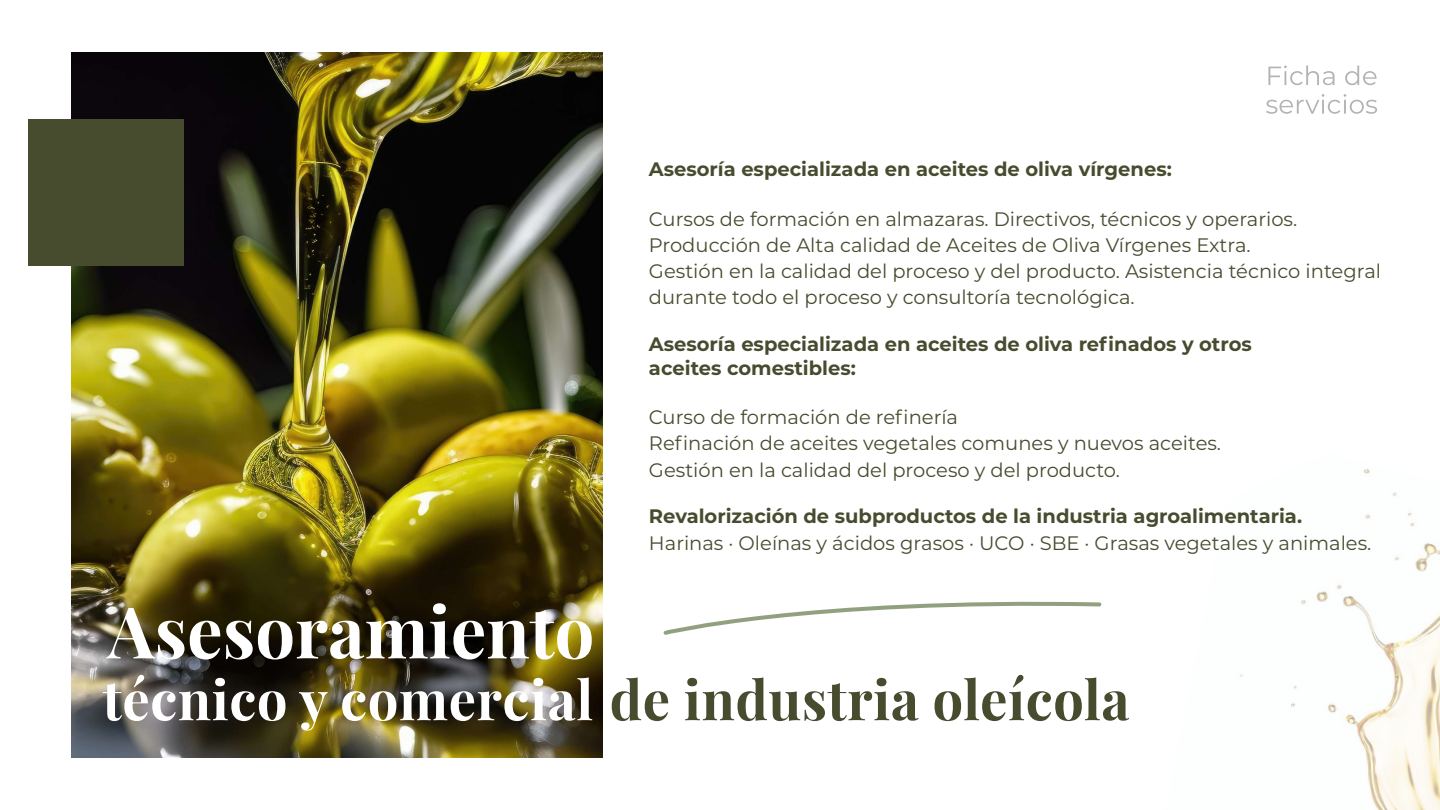
<style>
.page{position:relative;width:1440px;height:810px;background:#fff}
.page>*{position:absolute;margin:0;border:0;box-sizing:border-box;transform-origin:0 0}
.t1{font:71.25px "Playfair Display";color:#fff}
.t2{font:54.75px "Playfair Display";letter-spacing:.01em;color:#474c2f}
.t3{font:19.5px/26.2px "Montserrat";color:#474c2f}
.t4{font:700 19.5px/23.4px "Montserrat";color:#474c2f}
.s1{color:#fff}
</style>
<div class="page">
<img style="left:1240px;top:469px;width:200px;height:341px">
<img style="left:72px;top:53px;width:530px;height:704px">
<svg style="left:663px;top:601px;width:439px;height:34px"></svg>
<svg style="left:1268px;top:65px;width:67px;height:20px"></svg>
<svg style="left:1345px;top:65px;width:32px;height:20px"></svg>
<svg style="left:1266px;top:94px;width:111px;height:20px"></svg>
<div style="left:28px;top:120px;width:155px;height:146px;background:#474c2f"></div>
<p class="t4" style="left:649px;top:156px;width:524px">Asesoría especializada en aceites de oliva vírgenes:</p>
<p class="t3" style="left:649px;top:205px;width:734px">Cursos de formación en almazaras. Directivos, técnicos y operarios.<br>Producción de Alta calidad de Aceites de Oliva Vírgenes Extra.<br>Gestión en la calidad del proceso y del producto. Asistencia técnico integral durante todo el proceso y consultoría tecnológica.</p>
<p class="t4" style="left:649px;top:332px;width:604px">Asesoría especializada en aceites de oliva refinados y otros aceites comestibles:</p>
<p class="t3" style="left:649px;top:403px;width:574px">Curso de formación de refinería<br>Refinación de aceites vegetales comunes y nuevos aceites.<br>Gestión en la calidad del proceso y del producto.</p>
<p class="t4" style="left:649px;top:504px;width:655px">Revalorización de subproductos de la industria agroalimentaria.</p>
<p class="t3" style="left:649px;top:529px;width:724px">Harinas · Oleínas y ácidos grasos · UCO · SBE · Grasas vegetales y animales.</p>
<h1 class="t1" style="left:107px;top:576px;width:488px">Asesoramiento</h1>
<h2 class="t2" style="left:103px;top:657px;width:1028px"><span class="s1">técnico y comercial</span> de industria oleícola</h2>
</div>
